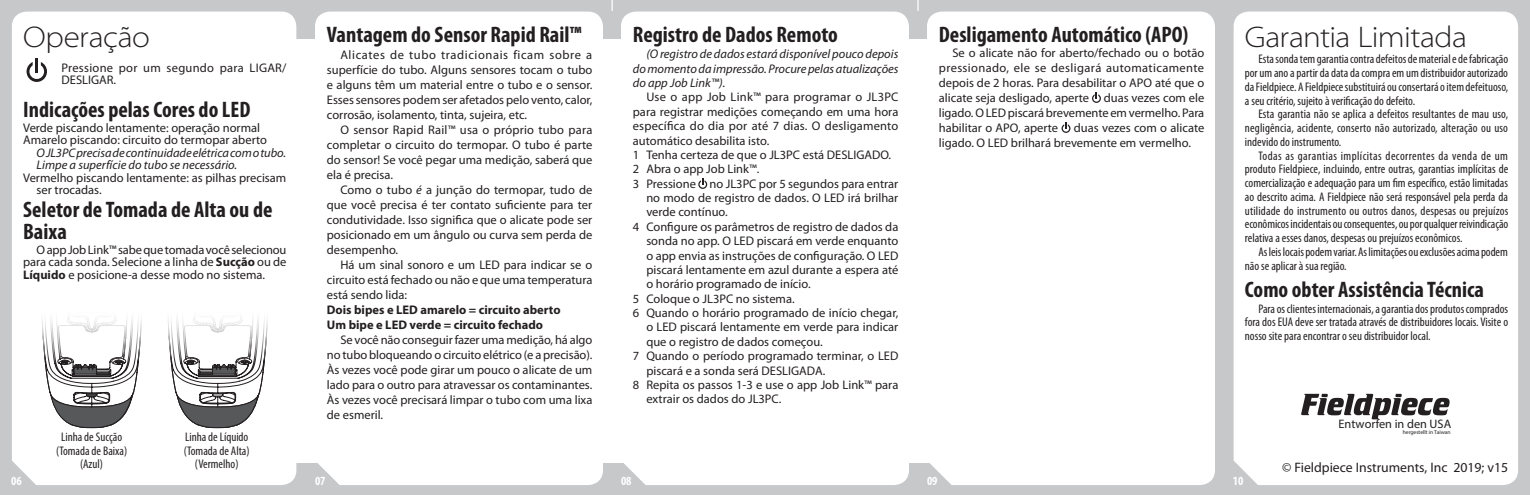
<style>
.page{position:relative;width:1530px;height:495px;background:#c7c8ca}
.page>*{position:absolute;margin:0;border:0;box-sizing:border-box;transform-origin:0 0}
.t1{font:300 semi-expanded 30px "Myriad Pro";letter-spacing:-.015em;color:#231f20}
.t2{font:700 condensed 22.5px/22.5px "Myriad Pro";color:#231f20}
.t3{font:13.75px "Myriad Pro";color:#231f20}
.t4{font:12.5px/15px "Myriad Pro";color:#231f20;text-align:justify}
.t5{font:condensed 12.5px/13.8px "Myriad Pro";color:#231f20;text-align:justify}
.t6{font:italic 12.5px/14.4px "Myriad Pro";color:#231f20}
.t7{font:12.5px/12.5px "Myriad Pro";letter-spacing:.02em;color:#231f20}
.t8{font:700 12.5px/15px "Myriad Pro";color:#231f20}
.t9{font:700 condensed 12.5px "Myriad Pro";color:#fff}
.t10{font:12.38px "Myriad Pro";color:#231f20}
.t11{font:5.62px "Myriad Pro";color:#231f20}
.s1{font-style:italic}
.s2{font-weight:700}
</style>
<div class="page">
<svg style="left:917px;top:0;width:2px;height:11px"></svg>
<div style="left:12px;top:12px;width:284px;height:473px;background:#fff"></div>
<div style="left:315px;top:12px;width:288px;height:473px;background:#fff"></div>
<div style="left:621px;top:12px;width:288px;height:473px;background:#fff"></div>
<div style="left:927px;top:12px;width:288px;height:473px;background:#fff"></div>
<div style="left:1234px;top:12px;width:284px;height:473px;background:#fff"></div>
<svg style="left:698px;top:179px;width:9px;height:10px"></svg>
<svg style="left:1092px;top:93px;width:9px;height:10px"></svg>
<svg style="left:1062px;top:123px;width:8px;height:10px"></svg>
<div style="left:295px;top:39px;width:22px;height:423px;background:#fff"></div>
<div style="left:603px;top:39px;width:22px;height:423px;background:#fff"></div>
<div style="left:909px;top:39px;width:22px;height:423px;background:#fff"></div>
<svg style="left:1301px;top:394px;width:149px;height:25px;background:#918f8f"></svg>
<svg style="left:39px;top:306px;width:104px;height:122px;background:#cfcecf"></svg>
<svg style="left:165px;top:306px;width:104px;height:122px;background:#cfcecf"></svg>
<hr style="left:35px;top:59px;width:3px;height:14px;background:#231f20">
<svg style="left:27px;top:62px;width:20px;height:20px"></svg>
<h1 class="t1" style="left:1245px;top:21px;width:224px">Garantia Limitada</h1>
<p class="t5" style="left:1245px;top:52px;width:265px;text-indent:13px">Esta sonda tem garantia contra defeitos de material e de fabricação por um ano a partir da data da compra em um distribuidor autorizado da Fieldpiece. A Fieldpiece substituirá ou consertará o item defeituoso, a seu critério, sujeito à verificação do defeito.</p>
<p class="t5" style="left:1245px;top:107px;width:265px;text-indent:13px">Esta garantia não se aplica a defeitos resultantes de mau uso, negligência, acidente, conserto não autorizado, alteração ou uso indevido do instrumento.</p>
<p class="t5" style="left:1245px;top:149px;width:265px;text-indent:13px">Todas as garantias implícitas decorrentes da venda de um produto Fieldpiece, incluindo, entre outras, garantias implícitas de comercialização e adequação para um fim específico, estão limitadas ao descrito acima. A Fieldpiece não será responsável pela perda da utilidade do instrumento ou outros danos, despesas ou prejuízos econômicos incidentais ou consequentes, ou por qualquer reivindicação relativa a esses danos, despesas ou prejuízos econômicos.</p>
<p class="t5" style="left:1245px;top:245px;width:264px;text-indent:13px">As leis locais podem variar. As limitações ou exclusões acima podem não se aplicar à sua região.</p>
<h2 class="t2" style="left:1245px;top:278px;width:241px">Como obter Assistência Técnica</h2>
<p class="t5" style="left:1245px;top:302px;width:265px;text-indent:13px">Para os clientes internacionais, a garantia dos produtos comprados fora dos EUA deve ser tratada através de distribuidores locais. Visite o nosso site para encontrar o seu distribuidor local.</p>
<h2 class="t2" style="left:327px;top:23px;width:256px">Vantagem do Sensor Rapid Rail™</h2>
<p class="t4" style="left:327px;top:47px;width:267px;text-indent:13px">Alicates de tubo tradicionais ficam sobre a superfície do tubo. Alguns sensores tocam o tubo e alguns têm um material entre o tubo e o sensor.<br>Esses sensores podem ser afetados pelo vento, calor, corrosão, isolamento, tinta, sujeira, etc.</p>
<p class="t4" style="left:327px;top:122px;width:267px;text-indent:13px">O sensor Rapid Rail™ usa o próprio tubo para completar o circuito do termopar. O tubo é parte do sensor! Se você pegar uma medição, saberá que ela é precisa.</p>
<p class="t4" style="left:327px;top:182px;width:267px;text-indent:13px">Como o tubo <span class="s1">é</span> a junção do termopar, tudo de que você precisa é ter contato suficiente para ter condutividade. Isso significa que o alicate pode ser posicionado em um ângulo ou curva sem perda de desempenho.</p>
<p class="t4" style="left:327px;top:257px;width:267px;text-indent:13px">Há um sinal sonoro e um LED para indicar se o circuito está fechado ou não e que uma temperatura está sendo lida:</p>
<p class="t8" style="left:327px;top:302px;width:235px">Dois bipes e LED amarelo = circuito aberto<br>Um bipe e LED verde = circuito fechado</p>
<p class="t4" style="left:327px;top:332px;width:267px;text-indent:13px">Se você não conseguir fazer uma medição, há algo no tubo bloqueando o circuito elétrico (e a precisão).<br>Às vezes você pode girar um pouco o alicate de um lado para o outro para atravessar os contaminantes.<br>Às vezes você precisará limpar o tubo com uma lixa de esmeril.</p>
<h2 class="t2" style="left:633px;top:23px;width:207px">Registro de Dados Remoto</h2>
<p class="t6" style="left:633px;top:47px;width:267px;text-align:justify;text-indent:13px">(O registro de dados estará disponível pouco depois do momento da impressão. Procure pelas atualizações do app Job Link™).</p>
<p class="t7" style="left:646px;top:91px;width:254px">Use o app Job Link™ para programar o JL3PC</p>
<p class="t4" style="left:633px;top:104px;width:267px">para registrar medições começando em uma hora</p>
<p class="t4" style="left:633px;top:119px;width:267px">específica do dia por até 7 dias. O desligamento</p>
<p class="t4" style="left:633px;top:133px;width:138px">automático desabilita isto.</p>
<p class="t4" style="left:633px;top:147px;width:260px">1 Tenha certeza de que o JL3PC está DESLIGADO.</p>
<p class="t4" style="left:633px;top:162px;width:128px">2 Abra o app Job Link™.</p>
<p class="t4" style="left:633px;top:176px;width:267px">3 Pressione no JL3PC por 5 segundos para entrar</p>
<p class="t4" style="left:646px;top:191px;width:254px">no modo de registro de dados. O LED irá brilhar</p>
<p class="t4" style="left:646px;top:205px;width:83px">verde contínuo.</p>
<p class="t4" style="left:633px;top:219px;width:267px">4 Configure os parâmetros de registro de dados da</p>
<p class="t4" style="left:646px;top:234px;width:253px">sonda no app. O LED piscará em verde enquanto</p>
<p class="t4" style="left:646px;top:248px;width:254px">o app envia as instruções de configuração. O LED</p>
<p class="t4" style="left:646px;top:262px;width:254px">piscará lentamente em azul durante a espera até</p>
<p class="t4" style="left:646px;top:277px;width:166px">o horário programado de início.</p>
<p class="t4" style="left:633px;top:291px;width:163px">5 Coloque o JL3PC no sistema.</p>
<p class="t4" style="left:633px;top:306px;width:267px">6 Quando o horário programado de início chegar,</p>
<p class="t4" style="left:646px;top:320px;width:254px">o LED piscará lentamente em verde para indicar</p>
<p class="t4" style="left:646px;top:334px;width:178px">que o registro de dados começou.</p>
<p class="t4" style="left:633px;top:349px;width:267px">7 Quando o período programado terminar, o LED</p>
<p class="t4" style="left:646px;top:363px;width:180px">piscará e a sonda será DESLIGADA.</p>
<p class="t4" style="left:633px;top:377px;width:267px">8 Repita os passos 1-3 e use o app Job Link™ para</p>
<p class="t4" style="left:646px;top:392px;width:137px">extrair os dados do JL3PC.</p>
<h2 class="t2" style="left:939px;top:23px;width:251px">Desligamento Automático (APO)</h2>
<p class="t4" style="left:939px;top:45px;width:267px;text-indent:14px">Se o alicate não for aberto/fechado ou o botão pressionado, ele se desligará automaticamente depois de 2 horas. Para desabilitar o APO até que o alicate seja desligado, aperte duas vezes com ele ligado. O LED piscará brevemente em vermelho. Para habilitar o APO, aperte</p>
<h1 class="t1" style="left:23px;top:21px;width:128px">Operação</h1>
<p class="t7" style="left:62px;top:62px;width:226px">Pressione por um segundo para LIGAR/<br>DESLIGAR.</p>
<h2 class="t2" style="left:23px;top:98px;width:229px">Indicações pelas Cores do LED</h2>
<p class="t4" style="left:23px;top:121px;width:245px;line-height:12.5px">Verde piscando lentamente: operação normal<br>Amarelo piscando: circuito do termopar aberto</p>
<p class="t6" style="left:37px;top:146px;width:251px;line-height:12.5px">O JL3PC precisa de continuidade elétrica com o tubo.<br>Limpe a superfície do tubo se necessário.</p>
<p class="t4" style="left:37px;top:171px;width:251px;line-height:12.5px;text-indent:-13px">Vermelho piscando lentamente: as pilhas precisam ser trocadas.</p>
<h2 class="t2" style="left:23px;top:198px;width:251px">Seletor de Tomada de Alta ou de<br>Baixa</h2>
<p class="t4" style="left:23px;top:244px;width:265px;line-height:12.5px;text-indent:13px">O app Job Link™ sabe que tomada você selecionou para cada sonda. Selecione a linha de <span class="s2">Sucção</span> ou de <span class="s2">Líquido</span> e posicione-a desse modo no sistema.</p>
<p class="t4" style="left:939px;top:120px;width:267px;text-indent:135px">duas vezes com o alicate ligado. O LED brilhará brevemente em vermelho.</p>
<p class="t10" style="left:1339px;top:416px;width:114px">Entworfen in den USA</p>
<p class="t11" style="left:1403px;top:428px;width:49px">hergestellt in Taiwan</p>
<p class="t5" style="left:56px;top:430px;width:73px;text-align:center">Linha de Sucção (Tomada de Baixa) (Azul)</p>
<p class="t5" style="left:184px;top:430px;width:67px;text-align:center">Linha de Líquido (Tomada de Alta) (Vermelho)</p>
<p class="t3" style="left:1282px;top:460px;width:227px">© Fieldpiece Instruments, Inc 2019; v15</p>
<p class="t9" style="left:11px;top:474px;width:12px">06</p>
<p class="t9" style="left:315px;top:474px;width:12px">07</p>
<p class="t9" style="left:621px;top:474px;width:12px">08</p>
<p class="t9" style="left:927px;top:474px;width:12px">09</p>
<p class="t9" style="left:1233px;top:474px;width:12px">10</p>
</div>
